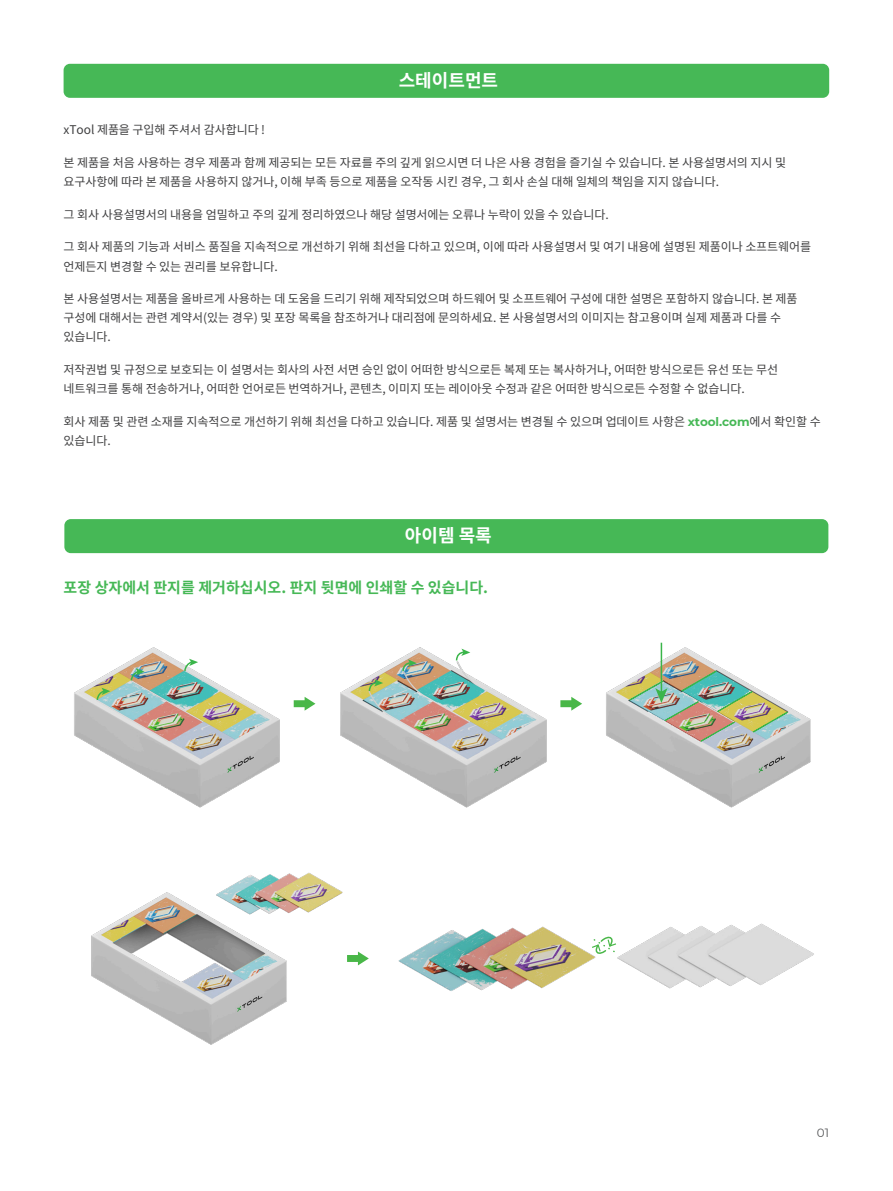
<style>
.page{position:relative;width:893px;height:1191px;background:#fff}
.page>*{position:absolute;margin:0;border:0;box-sizing:border-box;transform-origin:0 0}
.t1{font:700 18px "Noto Sans KR";color:#fff}
.t2{font:700 15px "Noto Sans KR";color:#46b856}
.t3{font:12px/19.2px "Noto Sans KR";letter-spacing:-.005em;color:#3f3f40}
.t4{font:12px "Montserrat";color:#58595b}
.s1{font-family:"Montserrat";font-weight:700;color:#46b856}
</style>
<div class="page">
<div style="left:64px;top:519px;width:764px;height:34px;background:#46b856;border-radius:6px"></div>
<div style="left:64px;top:64px;width:765px;height:34px;background:#46b856;border-radius:6px"></div>
<svg style="left:365px;top:956px;width:4px;height:5px"></svg>
<img style="left:91px;top:872px;width:274px;height:173px">
<img style="left:399px;top:923px;width:415px;height:68px">
<svg style="left:588px;top:935px;width:28px;height:19px"></svg>
<img style="left:606px;top:644px;width:205px;height:164px">
<svg style="left:294px;top:697px;width:21px;height:13px"></svg>
<svg style="left:560px;top:697px;width:22px;height:13px"></svg>
<hr style="left:661px;top:642px;width:1px;height:50px;background:#3ab54a">
<img style="left:629px;top:671px;width:159px;height:70px">
<img style="left:74px;top:647px;width:206px;height:161px">
<img style="left:340px;top:647px;width:207px;height:161px">
<svg style="left:183px;top:658px;width:15px;height:14px"></svg>
<svg style="left:455px;top:648px;width:15px;height:14px"></svg>
<svg style="left:401px;top:659px;width:16px;height:13px"></svg>
<svg style="left:368px;top:679px;width:15px;height:13px"></svg>
<svg style="left:130px;top:668px;width:15px;height:14px"></svg>
<svg style="left:96px;top:687px;width:14px;height:14px"></svg>
<h1 class="t1" style="left:399px;top:70px;width:101px">스테이트먼트</h1>
<p class="t3" style="left:64px;top:121px;width:203px">xTool 제품을 구입해 주셔서 감사합니다 !</p>
<p class="t3" style="left:64px;top:153px;width:724px">본 제품을 처음 사용하는 경우 제품과 함께 제공되는 모든 자료를 주의 깊게 읽으시면 더 나은 사용 경험을 즐기실 수 있습니다. 본 사용설명서의 지시 및 요구사항에 따라 본 제품을 사용하지 않거나, 이해 부족 등으로 제품을 오작동 시킨 경우, 그 회사 손실 대해 일체의 책임을 지지 않습니다.</p>
<p class="t3" style="left:64px;top:205px;width:547px">그 회사 사용설명서의 내용을 엄밀하고 주의 깊게 정리하였으나 해당 설명서에는 오류나 누락이 있을 수 있습니다.</p>
<p class="t3" style="left:64px;top:238px;width:749px">그 회사 제품의 기능과 서비스 품질을 지속적으로 개선하기 위해 최선을 다하고 있으며, 이에 따라 사용설명서 및 여기 내용에 설명된 제품이나 소프트웨어를 언제든지 변경할 수 있는 권리를 보유합니다.</p>
<p class="t3" style="left:64px;top:289px;width:736px">본 사용설명서는 제품을 올바르게 사용하는 데 도움을 드리기 위해 제작되었으며 하드웨어 및 소프트웨어 구성에 대한 설명은 포함하지 않습니다. 본 제품 구성에 대해서는 관련 계약서(있는 경우) 및 포장 목록을 참조하거나 대리점에 문의하세요. 본 사용설명서의 이미지는 참고용이며 실제 제품과 다를 수 있습니다.</p>
<p class="t3" style="left:64px;top:360px;width:716px">저작권법 및 규정으로 보호되는 이 설명서는 회사의 사전 서면 승인 없이 어떠한 방식으로든 복제 또는 복사하거나, 어떠한 방식으로든 유선 또는 무선 네트워크를 통해 전송하거나, 어떠한 언어로든 번역하거나, 콘텐츠, 이미지 또는 레이아웃 수정과 같은 어떠한 방식으로든 수정할 수 없습니다.</p>
<p class="t3" style="left:64px;top:412px;width:759px">회사 제품 및 관련 소재를 지속적으로 개선하기 위해 최선을 다하고 있습니다. 제품 및 설명서는 변경될 수 있으며 업데이트 사항은 <span class="s1">xtool.com</span>에서 확인할 수 있습니다.</p>
<h1 class="t1" style="left:405px;top:525px;width:88px">아이템 목록</h1>
<p class="t2" style="left:64px;top:579px;width:426px">포장 상자에서 판지를 제거하십시오. 판지 뒷면에 인쇄할 수 있습니다.</p>
<p class="t4" style="left:817px;top:1124px;width:14px">01</p>
</div>
